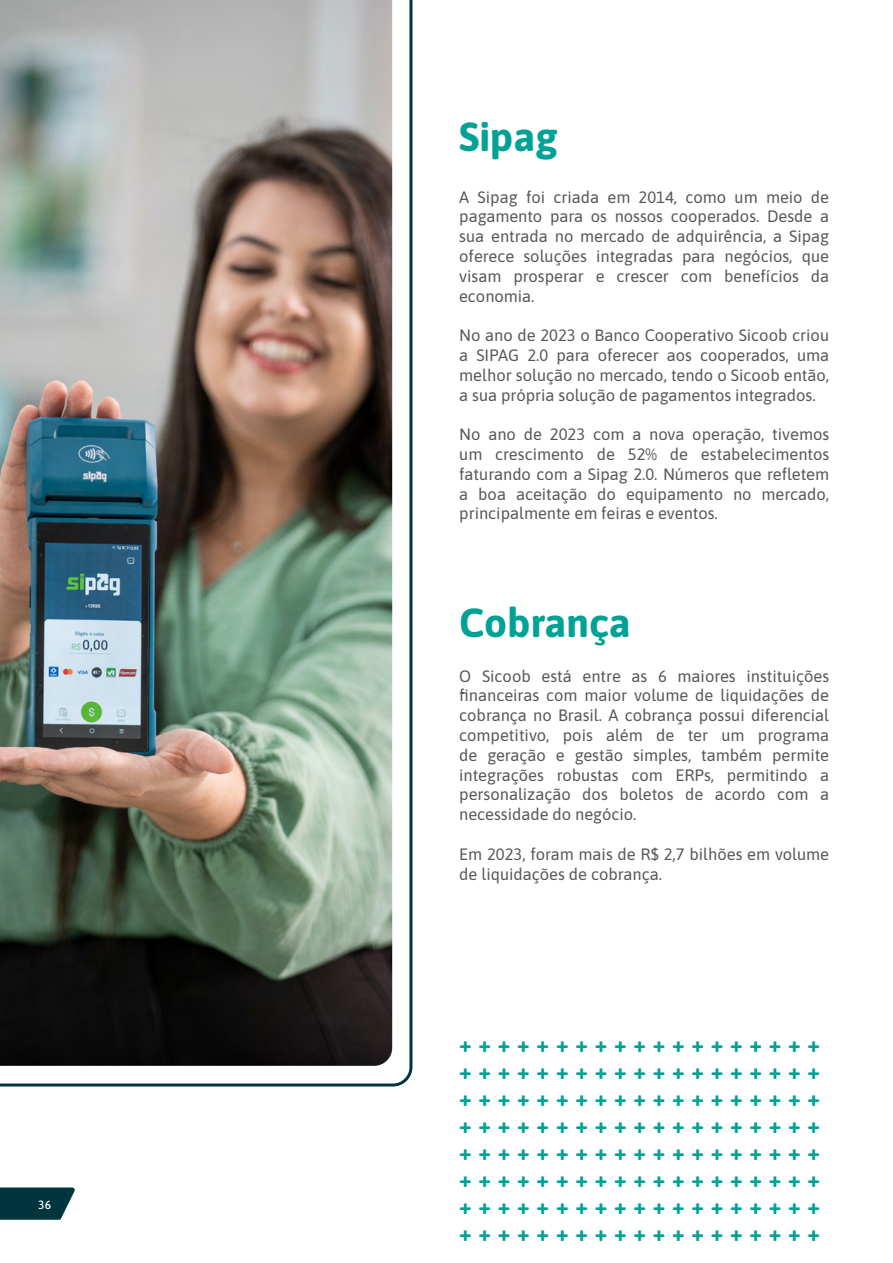
<style>
.page{position:relative;width:893px;height:1263px;background:#fff}
.page>*{position:absolute;margin:0;border:0;box-sizing:border-box;transform-origin:0 0}
.t1{font:700 40.5px "Asap";color:#00a295}
.t2{font:800 22.5px/27px "Asap";color:#00a295;text-align:justify}
.t3{font:16.5px/19.8px "Asap";color:#575756;text-align:justify}
.t4{font:500 12px "Asap";color:#fff}
</style>
<div class="page">
<svg style="left:0;top:1187px;width:75px;height:32px;background:#194951"></svg>
<img style="left:0;top:0;width:412px;height:1086px">
<p class="t4" style="left:38px;top:1197px;width:14px">36</p>
<h1 class="t1" style="left:459px;top:108px;width:100px">Sipag</h1>
<p class="t3" style="left:459px;top:186px;width:371px">A Sipag foi criada em 2014, como um meio de pagamento para os nossos cooperados. Desde a sua entrada no mercado de adquirência, a Sipag oferece soluções integradas para negócios, que visam prosperar e crescer com benefícios da economia.</p>
<p class="t3" style="left:459px;top:325px;width:371px">No ano de 2023 o Banco Cooperativo Sicoob criou a SIPAG 2.0 para oferecer aos cooperados, uma melhor solução no mercado, tendo o Sicoob então, a sua própria solução de pagamentos integrados.</p>
<p class="t3" style="left:459px;top:424px;width:371px">No ano de 2023 com a nova operação, tivemos um crescimento de 52% de estabelecimentos faturando com a Sipag 2.0. Números que refletem a boa aceitação do equipamento no mercado, principalmente em feiras e eventos.</p>
<h1 class="t1" style="left:459px;top:595px;width:173px">Cobrança</h1>
<p class="t3" style="left:459px;top:665px;width:371px">O Sicoob está entre as 6 maiores instituições financeiras com maior volume de liquidações de cobrança no Brasil. A cobrança possui diferencial competitivo, pois além de ter um programa de geração e gestão simples, também permite integrações robustas com ERPs, permitindo a personalização dos boletos de acordo com a necessidade do negócio.</p>
<p class="t3" style="left:459px;top:843px;width:371px">Em 2023, foram mais de R$ 2,7 bilhões em volume de liquidações de cobrança.</p>
<h2 class="t2" style="left:459px;top:1029px;width:362px">+ + + + + + + + + + + + + + + + + + + + + + + + + + + + + + + + + + + + + + + + + + + + + + + + + + + + + + + + + + + + + + + + + + + + + + + + + + + + + + + + + + + + + + + + + + + + + + + + + + + + + + + + + + + + + + + + + + + + + + + + + + + + + + + + + + + + + + + + + + + + + + + + + + + + + + + +</h2>
</div>
